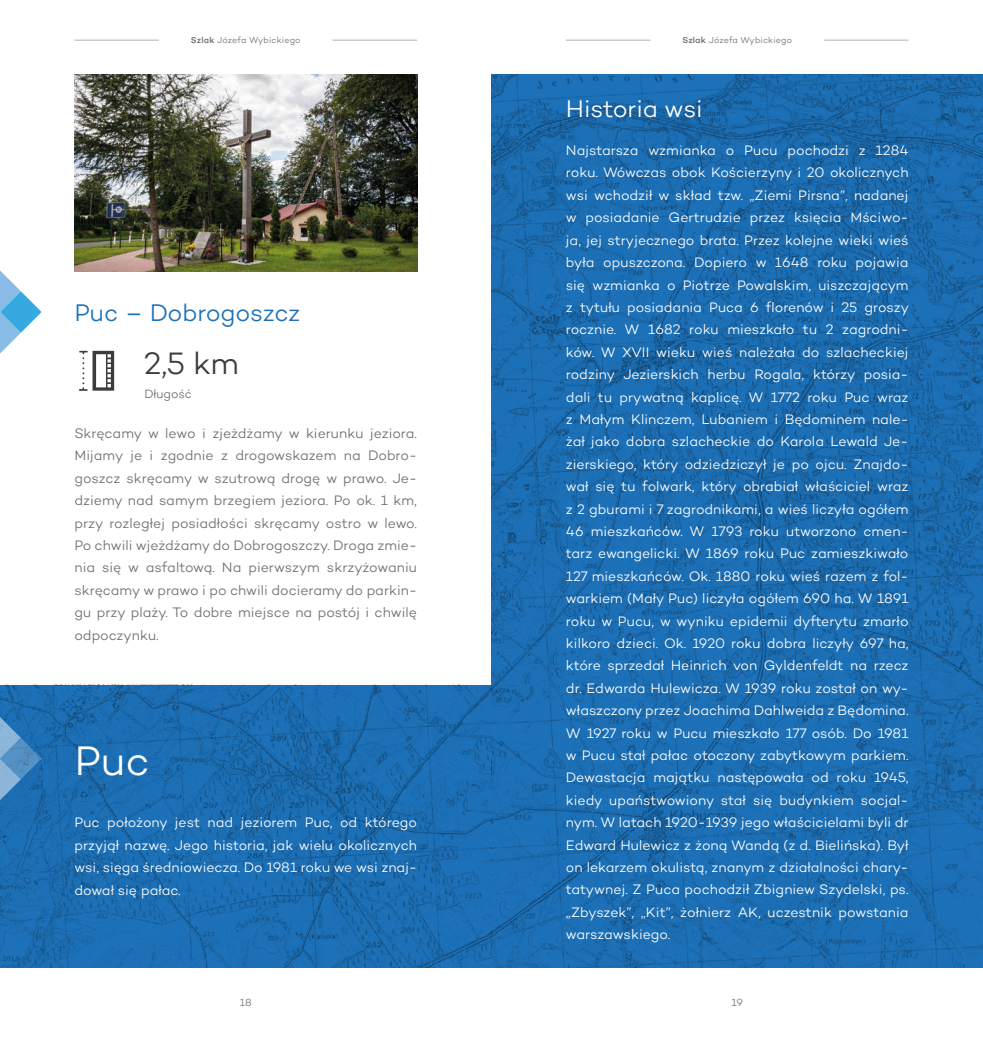
<style>
.page{position:relative;width:983px;height:1042px;background:#fff}
.page>*{position:absolute;margin:0;border:0;box-sizing:border-box;transform-origin:0 0}
.t1{font:300 42px "Campton";color:#fff}
.t2{font:300 31.5px "Campton";color:#3c3c3b}
.t3{font:300 24.5px "Campton";letter-spacing:-.01em;color:#1d71b8}
.t4{font:300 24.5px "Campton";letter-spacing:-.01em;color:#fff}
.t5{font:300 14px/22.4px "Campton";letter-spacing:-.005em;color:#fff;text-align:justify}
.t6{font:300 14px/22.4px "Campton";color:#706f6f;text-align:justify}
.t7{font:300 12.25px "Campton";letter-spacing:-.005em;color:#706f6f}
.t8{font:300 10.5px "Campton";color:#706f6f}
.t9{font:300 8.75px "Campton";letter-spacing:.015em;color:#706f6f}
.s1{font-weight:500}
</style>
<div class="page">
<img style="left:0;top:685px;width:491px;height:282px">
<img style="left:491px;top:74px;width:491px;height:893px">
<svg style="left:0;top:717px;width:42px;height:83px;background:#4587be"></svg>
<svg style="left:0;top:270px;width:42px;height:84px"></svg>
<img style="left:74px;top:74px;width:343px;height:197px">
<svg style="left:79px;top:351px;width:35px;height:40px"></svg>
<hr style="left:823px;top:40px;width:85px;height:1px;background:#b3b2b2">
<hr style="left:332px;top:40px;width:85px;height:1px;background:#b3b2b2">
<hr style="left:566px;top:40px;width:84px;height:1px;background:#b3b2b2">
<hr style="left:74px;top:40px;width:85px;height:1px;background:#b3b2b2">
<p class="t9" style="left:191px;top:35px;width:111px"><span class="s1">Szlak</span> Józefa Wybickiego</p>
<p class="t9" style="left:682px;top:35px;width:111px"><span class="s1">Szlak</span> Józefa Wybickiego</p>
<h3 class="t3" style="left:74px;top:297px;width:227px">Puc – Dobrogoszcz</h3>
<h2 class="t2" style="left:144px;top:344px;width:97px">2,5 km</h2>
<p class="t7" style="left:144px;top:386px;width:49px">Długość</p>
<p class="t6" style="left:74px;top:422px;width:344px">Skręcamy w lewo i zjeżdżamy w kierunku jeziora.<br>Mijamy je i zgodnie z drogowskazem na Dobro&shy;goszcz skręcamy w szutrową drogę w prawo. Je&shy;dziemy nad samym brzegiem jeziora. Po ok. 1 km, przy rozległej posiadłości skręcamy ostro w lewo.<br>Po chwili wjeżdżamy do Dobrogoszczy. Droga zmie&shy;nia się w asfaltową. Na pierwszym skrzyżowaniu skręcamy w prawo i po chwili docieramy do parkin&shy;gu przy plaży. To dobre miejsce na postój i chwilę odpoczynku.</p>
<h1 class="t1" style="left:74px;top:735px;width:77px">Puc</h1>
<p class="t5" style="left:74px;top:811px;width:344px">Puc położony jest nad jeziorem Puc, od którego przyjął nazwę. Jego historia, jak wielu okolicznych wsi, sięga średniowiecza. Do 1981 roku we wsi znaj&shy;dował się pałac.</p>
<h3 class="t4" style="left:566px;top:94px;width:138px">Historia wsi</h3>
<p class="t5" style="left:566px;top:139px;width:344px">Najstarsza wzmianka o Pucu pochodzi z 1284 roku. Wówczas obok Kościerzyny i 20 okolicznych wsi wchodził w skład tzw. „Ziemi Pirsna”, nadanej w posiadanie Gertrudzie przez księcia Mściwo&shy;ja, jej stryjecznego brata. Przez kolejne wieki wieś była opuszczona. Dopiero w 1648 roku pojawia się wzmianka o Piotrze Powalskim, uiszczającym z tytułu posiadania Puca 6 florenów i 25 groszy rocznie. W 1682 roku mieszkało tu 2 zagrodni&shy;ków. W XVII wieku wieś należała do szlacheckiej rodziny Jezierskich herbu Rogala, którzy posia&shy;dali tu prywatną kaplicę. W 1772 roku Puc wraz z Małym Klinczem, Lubaniem i Będominem nale&shy;żał jako dobra szlacheckie do Karola Lewald Je&shy;zierskiego, który odziedziczył je po ojcu. Znajdo&shy;wał się tu folwark, który obrabiał właściciel wraz z 2 gburami i 7 zagrodnikami, a wieś liczyła ogółem 46 mieszkańców. W 1793 roku utworzono cmen&shy;tarz ewangelicki. W 1869 roku Puc zamieszkiwało 127 mieszkańców. Ok. 1880 roku wieś razem z fol&shy;warkiem (Mały Puc) liczyła ogółem 690 ha. W 1891 roku w Pucu, w wyniku epidemii dyfterytu zmarło kilkoro dzieci. Ok. 1920 roku dobra liczyły 697 ha, które sprzedał Heinrich von Gyldenfeldt na rzecz dr. Edwarda Hulewicza. W 1939 roku został on wy&shy;właszczony przez Joachima Dahlweida z Będomina.<br>W 1927 roku w Pucu mieszkało 177 osób. Do 1981 w Pucu stał pałac otoczony zabytkowym parkiem.<br>Dewastacja majątku następowała od roku 1945, kiedy upaństwowiony stał się budynkiem socjal&shy;nym. W latach 1920-1939 jego właścicielami byli dr Edward Hulewicz z żoną Wandą (z d. Bielińska). Był on lekarzem okulistą, znanym z działalności chary&shy;tatywnej. Z Puca pochodził Zbigniew Szydelski, ps. „Zbyszek”, „Kit”, żołnierz AK, uczestnik powstania warszawskiego.</p>
<p class="t8" style="left:239px;top:996px;width:14px">18</p>
<p class="t8" style="left:731px;top:996px;width:13px">19</p>
</div>
